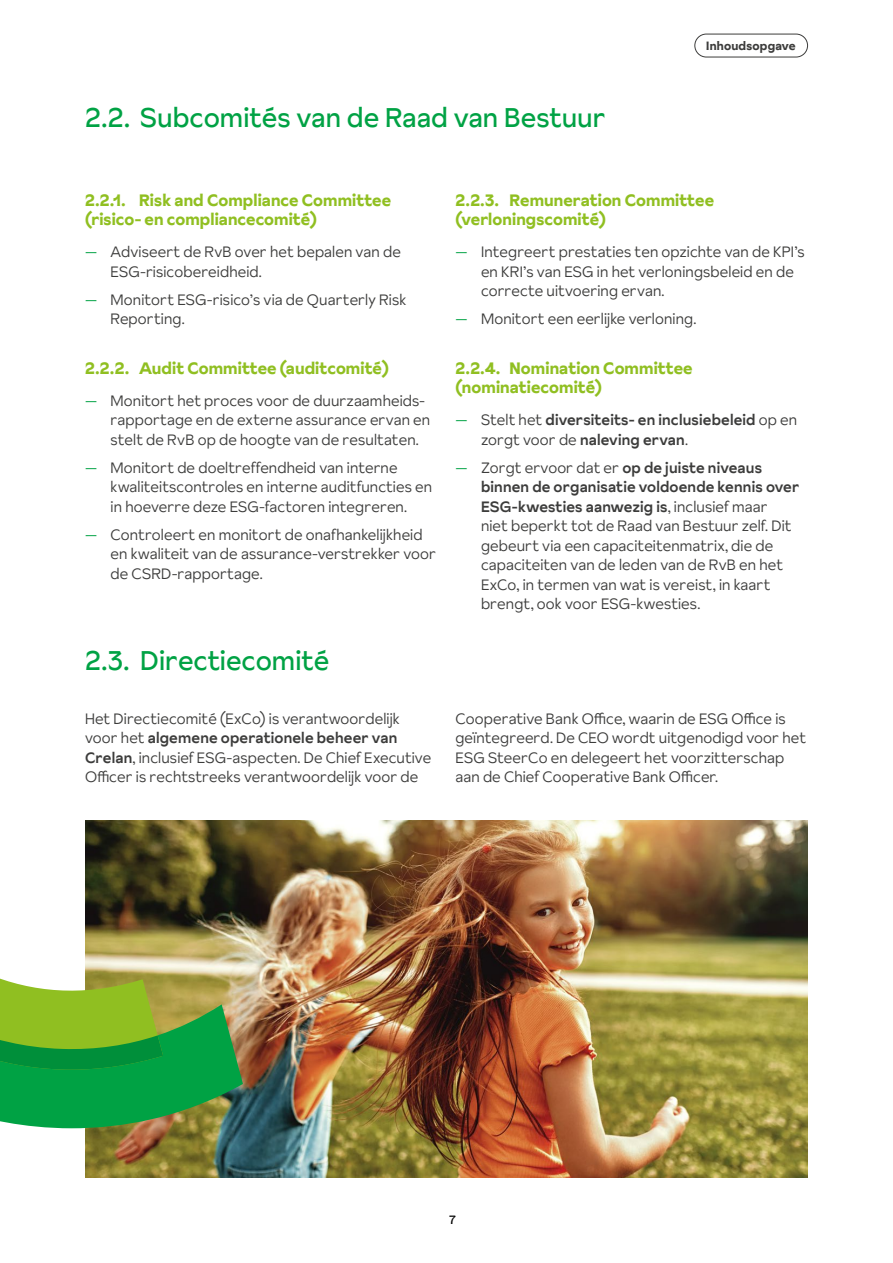
<style>
.page{position:relative;width:893px;height:1263px;background:#fff}
.page>*{position:absolute;margin:0;border:0;box-sizing:border-box;transform-origin:0 0}
.t1{font:27px "Crelan Sunset";color:#00a244}
.t2{font:700 16.5px/19.5px "Crelan Sunset";letter-spacing:.005em;color:#90bf21}
.t3{font:300 15px/19.5px "Crelan Sunset";letter-spacing:.01em;color:#3c3c3b}
.t4{font:500 15px/19.5px "Crelan Sunset";letter-spacing:.01em;color:#3c3c3b}
.t5{font:700 12px "Crelan Sunset";letter-spacing:.015em;color:#3c3c3b}
.t6{font:12px "Crelan Sunset";color:#000}
.s1{color:#00a244}
.s2{font-weight:300;color:#00a244}
.s3{font-weight:300}
.s4{font-weight:500}
</style>
<div class="page">
<div style="left:694px;top:34px;width:114px;height:23px;border:1px solid #3c3c3b;border-radius:11px"></div>
<img style="left:85px;top:821px;width:723px;height:357px">
<svg style="left:0;top:955px;width:243px;height:173px;background:#5fad52"></svg>
<h1 class="t1" style="left:85px;top:98px;width:522px">2.2. Subcomités van de Raad van Bestuur</h1>
<p class="t5" style="left:706px;top:37px;width:91px">Inhoudsopgave</p>
<p class="t2" style="left:85px;top:190px;width:308px">2.2.1. Risk and Compliance Committee (risico- en compliancecomité)</p>
<p class="t3" style="left:111px;top:242px;width:292px;text-indent:-26px"><span class="s1">—</span> Adviseert de RvB over het bepalen van de<br>ESG-risicobereidheid.</p>
<p class="t3" style="left:111px;top:290px;width:297px;text-indent:-26px"><span class="s1">—</span> Monitort ESG-risico’s via de Quarterly Risk<br>Reporting.</p>
<p class="t2" style="left:85px;top:358px;width:305px">2.2.2. Audit Committee (auditcomité)</p>
<p class="t3" style="left:111px;top:391px;width:321px;text-indent:-26px"><span class="s1">—</span> Monitort het proces voor de duurzaamheids&shy;rapportage en de externe assurance ervan en stelt de RvB op de hoogte van de resultaten.</p>
<p class="t3" style="left:111px;top:458px;width:323px;text-indent:-26px"><span class="s1">—</span> Monitort de doeltreffendheid van interne kwaliteitscontroles en interne auditfuncties en in hoeverre deze ESG-factoren integreren.</p>
<p class="t3" style="left:111px;top:525px;width:327px;text-indent:-26px"><span class="s1">—</span> Controleert en monitort de onafhankelijkheid en kwaliteit van de assurance-verstrekker voor de CSRD-rapportage.</p>
<p class="t2" style="left:455px;top:190px;width:260px">2.2.3. Remuneration Committee (verloningscomité)</p>
<p class="t3" style="left:481px;top:242px;width:325px;text-indent:-26px"><span class="s1">—</span> Integreert prestaties ten opzichte van de KPI’s en KRI’s van ESG in het verloningsbeleid en de correcte uitvoering ervan.</p>
<p class="t3" style="left:455px;top:309px;width:242px"><span class="s1">—</span> Monitort een eerlijke verloning.</p>
<p class="t2" style="left:455px;top:358px;width:239px">2.2.4. Nomination Committee (nominatiecomité)</p>
<p class="t4" style="left:481px;top:410px;width:318px;text-indent:-26px"><span class="s2">—</span> <span class="s3">Stelt het</span> diversiteits- en inclusiebeleid <span class="s3">op en zorgt voor de</span> naleving ervan<span class="s3">.</span></p>
<p class="t3" style="left:481px;top:458px;width:320px;text-indent:-26px"><span class="s1">—</span> Zorgt ervoor dat er <span class="s4">op de juiste niveaus binnen de organisatie voldoende kennis over ESG-kwesties aanwezig is</span>, inclusief maar<br>niet beperkt tot de Raad van Bestuur zelf. Dit gebeurt via een capaciteitenmatrix, die de capaciteiten van de leden van de RvB en het ExCo, in termen van wat is vereist, in kaart brengt, ook voor ESG-kwesties.</p>
<h1 class="t1" style="left:85px;top:642px;width:246px">2.3. Directiecomité</h1>
<p class="t3" style="left:85px;top:709px;width:348px">Het Directiecomité (ExCo) is verantwoordelijk voor het <span class="s4">algemene operationele beheer van Crelan</span>, inclusief ESG-aspecten. De Chief Executive Officer is rechtstreeks verantwoordelijk voor de</p>
<p class="t3" style="left:455px;top:709px;width:352px">Cooperative Bank Office, waarin de ESG Office is geïntegreerd. De CEO wordt uitgenodigd voor het ESG SteerCo en delegeert het voorzitterschap aan de Chief Cooperative Bank Officer.</p>
<p class="t6" style="left:449px;top:1212px;width:8px">7</p>
</div>
